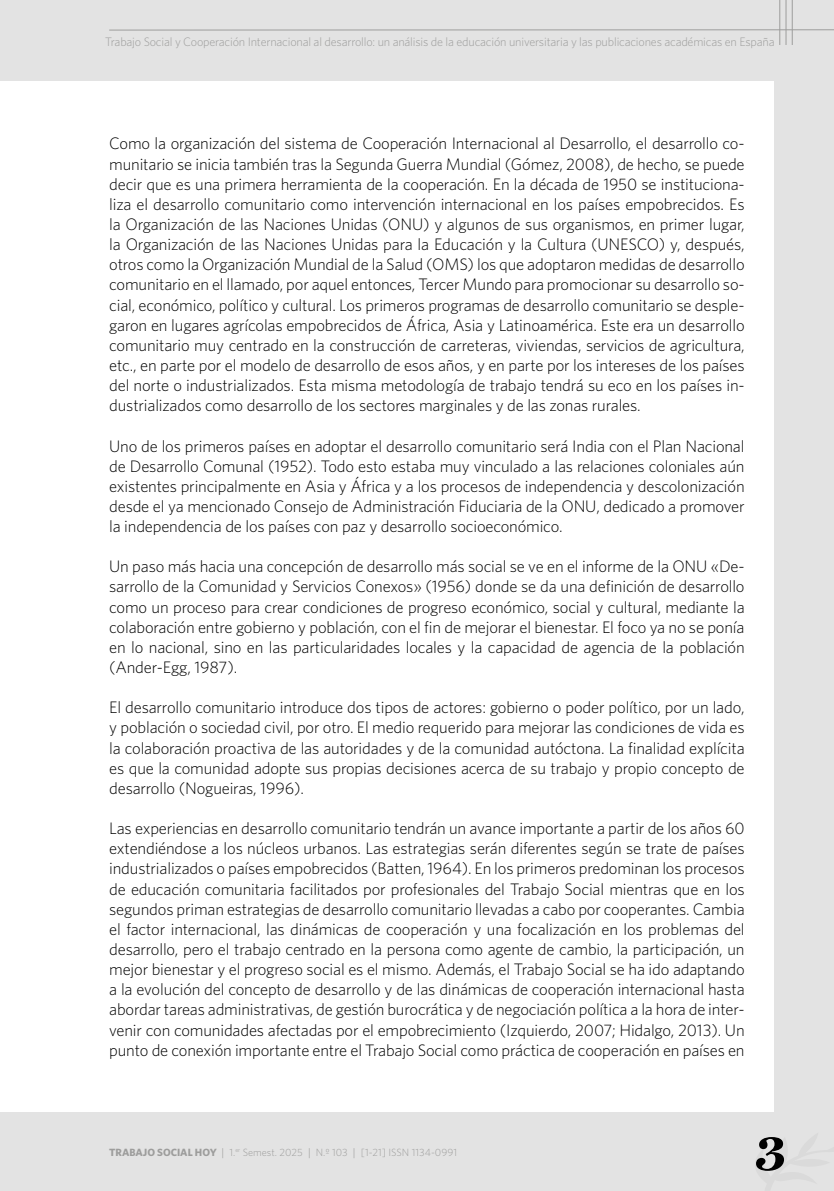
<style>
.page{position:relative;width:834px;height:1191px;background:#fff}
.page>*{position:absolute;margin:0;border:0;box-sizing:border-box;transform-origin:0 0}
.t1{font:700 52.5px "Miller Text";color:#000}
.t2{font:300 16.62px/20.1px "Whitney";letter-spacing:-.01em;color:#000;text-align:justify}
.t3{font:300 12.25px "Whitney";letter-spacing:-.015em;color:#9d9d9c}
.t4{font:300 10.5px "Whitney";color:#9d9d9c}
.s1{font-weight:700}
.s2{font-family:"Miller Text";font-weight:400}
</style>
<div class="page">
<div style="left:0;top:0;width:833px;height:1191px;background:#e3e3e3"></div>
<div style="left:0;top:81px;width:774px;height:1030px;background:#fff"></div>
<hr style="left:791px;top:0;width:1px;height:45px;background:#9d9d9c">
<hr style="left:779px;top:0;width:1px;height:45px;background:#9d9d9c">
<hr style="left:785px;top:0;width:1px;height:45px;background:#9d9d9c">
<hr style="left:109px;top:29px;width:724px;height:1px;background:#9d9d9c">
<p class="t3" style="left:105px;top:34px;width:670px">Trabajo Social y Cooperación Internacional al desarrollo: un análisis de la educación universitaria y las publicaciones académicas en España</p>
<p class="t2" style="left:109px;top:133px;width:637px">Como la organización del sistema de Cooperación Internacional al Desarrollo, el desarrollo co&shy;munitario se inicia también tras la Segunda Guerra Mundial (Gómez, 2008), de hecho, se puede decir que es una primera herramienta de la cooperación. En la década de 1950 se instituciona&shy;liza el desarrollo comunitario como intervención internacional en los países empobrecidos. Es la Organización de las Naciones Unidas (ONU) y algunos de sus organismos, en primer lugar, la Organización de las Naciones Unidas para la Educación y la Cultura (UNESCO) y, después, otros como la Organización Mundial de la Salud (OMS) los que adoptaron medidas de desarrollo comunitario en el llamado, por aquel entonces, Tercer Mundo para promocionar su desarrollo so&shy;cial, económico, político y cultural. Los primeros programas de desarrollo comunitario se desple&shy;garon en lugares agrícolas empobrecidos de África, Asia y Latinoamérica. Este era un desarrollo comunitario muy centrado en la construcción de carreteras, viviendas, servicios de agricultura, etc., en parte por el modelo de desarrollo de esos años, y en parte por los intereses de los países del norte o industrializados. Esta misma metodología de trabajo tendrá su eco en los países in&shy;dustrializados como desarrollo de los sectores marginales y de las zonas rurales.</p>
<p class="t2" style="left:109px;top:435px;width:636px">Uno de los primeros países en adoptar el desarrollo comunitario será India con el Plan Nacional de Desarrollo Comunal (1952). Todo esto estaba muy vinculado a las relaciones coloniales aún existentes principalmente en Asia y África y a los procesos de independencia y descolonización desde el ya mencionado Consejo de Administración Fiduciaria de la ONU, dedicado a promover la independencia de los países con paz y desarrollo socioeconómico.</p>
<p class="t2" style="left:109px;top:556px;width:637px">Un paso más hacia una concepción de desarrollo más social se ve en el informe de la ONU «De&shy;sarrollo de la Comunidad y Servicios Conexos» (1956) donde se da una definición de desarrollo como un proceso para crear condiciones de progreso económico, social y cultural, mediante la colaboración entre gobierno y población, con el fin de mejorar el bienestar. El foco ya no se ponía en lo nacional, sino en las particularidades locales y la capacidad de agencia de la población (Ander-Egg, 1987).</p>
<p class="t2" style="left:109px;top:697px;width:637px">El desarrollo comunitario introduce dos tipos de actores: gobierno o poder político, por un lado, y población o sociedad civil, por otro. El medio requerido para mejorar las condiciones de vida es la colaboración proactiva de las autoridades y de la comunidad autóctona. La finalidad explícita es que la comunidad adopte sus propias decisiones acerca de su trabajo y propio concepto de desarrollo (Nogueiras, 1996).</p>
<p class="t2" style="left:109px;top:817px;width:637px">Las experiencias en desarrollo comunitario tendrán un avance importante a partir de los años 60 extendiéndose a los núcleos urbanos. Las estrategias serán diferentes según se trate de países industrializados o países empobrecidos (Batten, 1964). En los primeros predominan los procesos de educación comunitaria facilitados por profesionales del Trabajo Social mientras que en los segundos priman estrategias de desarrollo comunitario llevadas a cabo por cooperantes. Cambia el factor internacional, las dinámicas de cooperación y una focalización en los problemas del desarrollo, pero el trabajo centrado en la persona como agente de cambio, la participación, un mejor bienestar y el progreso social es el mismo. Además, el Trabajo Social se ha ido adaptando a la evolución del concepto de desarrollo y de las dinámicas de cooperación internacional hasta abordar tareas administrativas, de gestión burocrática y de negociación política a la hora de inter&shy;venir con comunidades afectadas por el empobrecimiento (Izquierdo, 2007; Hidalgo, 2013). Un punto de conexión importante entre el Trabajo Social como práctica de cooperación en países en</p>
<p class="t4" style="left:109px;top:1145px;width:349px"><span class="s1">TRABAJO SOCIAL HOY</span> <span class="s2">|</span> 1.<sup>er</sup> Semest. 2025 <span class="s2">|</span> N.º 103 <span class="s2">|</span> [1-21] ISSN 1134-0991</p>
<h1 class="t1" style="left:754px;top:1120px;width:32px">3</h1>
</div>
